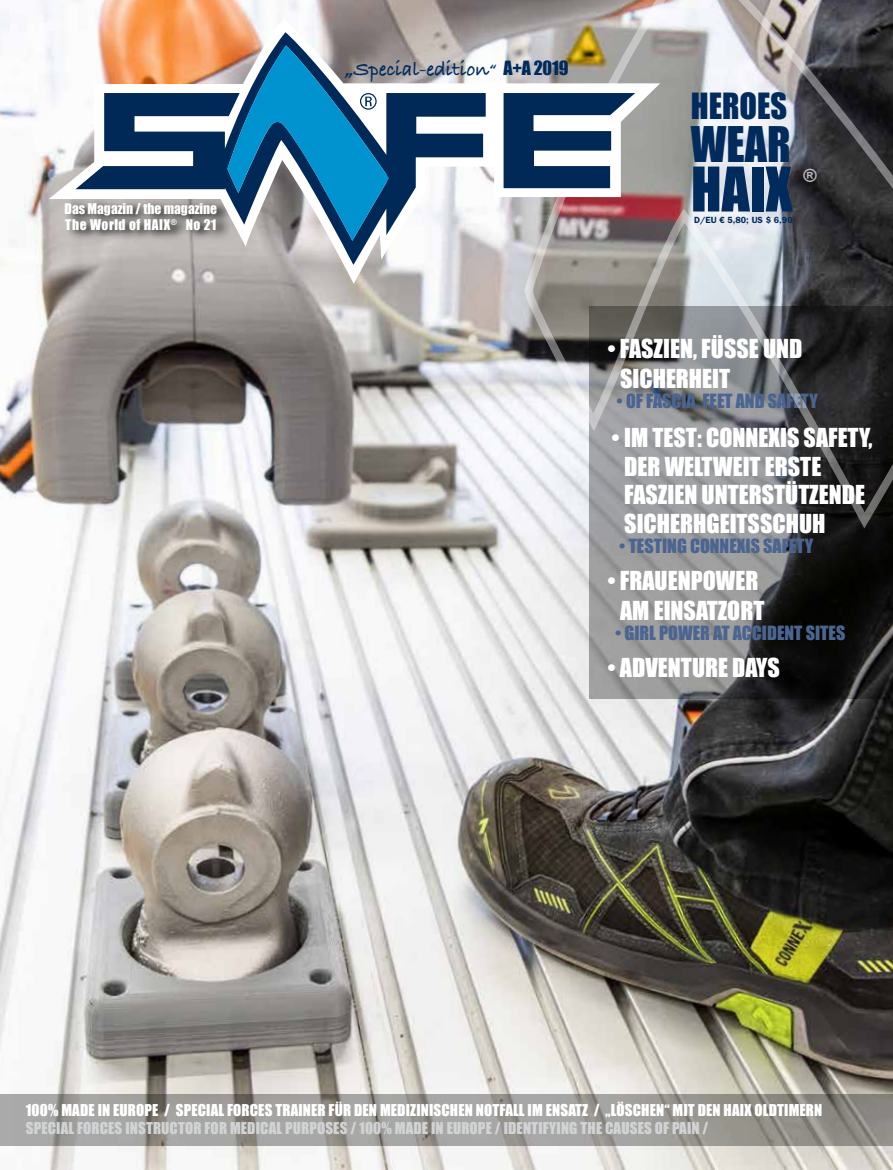
<style>
.page{position:relative;width:893px;height:1170px;background:#fff}
.page>*{position:absolute;margin:0;border:0;box-sizing:border-box;transform-origin:0 0}
.t1{font:56.85px "Impact";color:#002b5c}
.t2{font:45.15px "Impact";color:#002b5c}
.t3{font:33.15px "Impact";color:#002b5c}
.t4{font:24px/28.8px "Impact";color:#fff}
.t5{font:700 21px "Bradley Hand ITCTT";letter-spacing:-.01em;color:#002b5c}
.t6{font:18px "Impact";color:#4b6590}
.t7{font:17.85px "Impact";color:#bcbec0}
.t8{font:15px "Impact";letter-spacing:.01em;color:#fff}
.t9{font:15px "Impact";letter-spacing:.01em;color:#d1d3d4}
.t10{font:13.5px/16.2px "Impact";color:#fff}
.t11{font:600 9px "Franklin Gothic LT";color:#002b5c}
.s1{font-size:18px}
.s2{font-family:"Impact";font-weight:400;font-size:18px}
</style>
<div class="page">
<img style="left:0;top:0;width:893px;height:1169px">
<svg style="left:0;top:1093px;width:893px;height:52px;background:#9c9a97"></svg>
<svg style="left:590px;top:530px;width:303px;height:168px;background:#5f5f5f"></svg>
<svg style="left:520px;top:0;width:373px;height:530px;background:#828284"></svg>
<svg style="left:49px;top:19px;width:611px;height:265px"></svg>
<svg style="left:75px;top:32px;width:560px;height:233px"></svg>
<svg style="left:227px;top:45px;width:162px;height:196px"></svg>
<p class="t10" style="left:65px;top:200px;width:154px">Das Magazin / the magazine<br>The World of HAIX<sup>®</sup> No 21</p>
<p class="t5" style="left:345px;top:53px;width:225px">„Special-edition<span class="s1">“</span> <span class="s2">A+A 2019</span></p>
<h3 class="t3" style="left:691px;top:80px;width:98px">HEROES</h3>
<h2 class="t2" style="left:691px;top:109px;width:101px">WEAR</h2>
<h1 class="t1" style="left:691px;top:145px;width:103px">HAIX</h1>
<p class="t7" style="left:803px;top:161px;width:15px">®</p>
<p class="t11" style="left:694px;top:215px;width:100px">D/EU € 5,80; US $ 6,90</p>
<p class="t4" style="left:620px;top:333px;width:184px;line-height:30px;text-indent:-13px">• FASZIEN, FÜSSE UND<br>SICHERHEIT</p>
<p class="t4" style="left:624px;top:422px;width:250px;text-indent:-13px">• IM TEST: CONNEXIS SAFETY,<br>DER WELTWEIT ERSTE<br>FASZIEN UNTERSTÜTZENDE<br>SICHERHGEITSSCHUH</p>
<p class="t4" style="left:607px;top:565px;width:158px;line-height:30px;text-align:center">• FRAUENPOWER<br>AM EINSATZORT</p>
<p class="t4" style="left:607px;top:652px;width:174px">• ADVENTURE DAYS</p>
<p class="t6" style="left:617px;top:387px;width:203px">• OF FASCIA, FEET AND SAFETY</p>
<p class="t6" style="left:619px;top:532px;width:196px">• TESTING CONNEXIS SAFETY</p>
<p class="t6" style="left:615px;top:618px;width:232px">• GIRL POWER AT ACCIDENT SITES</p>
<p class="t8" style="left:26px;top:1098px;width:798px">100% MADE IN EUROPE / SPECIAL FORCES TRAINER FÜR DEN MEDIZINISCHEN NOTFALL IM ENSATZ / „LÖSCHEN“ MIT DEN HAIX OLDTIMERN</p>
<p class="t9" style="left:26px;top:1116px;width:684px">SPECIAL FORCES INSTRUCTOR FOR MEDICAL PURPOSES / 100% MADE IN EUROPE / IDENTIFYING THE CAUSES OF PAIN /</p>
</div>
